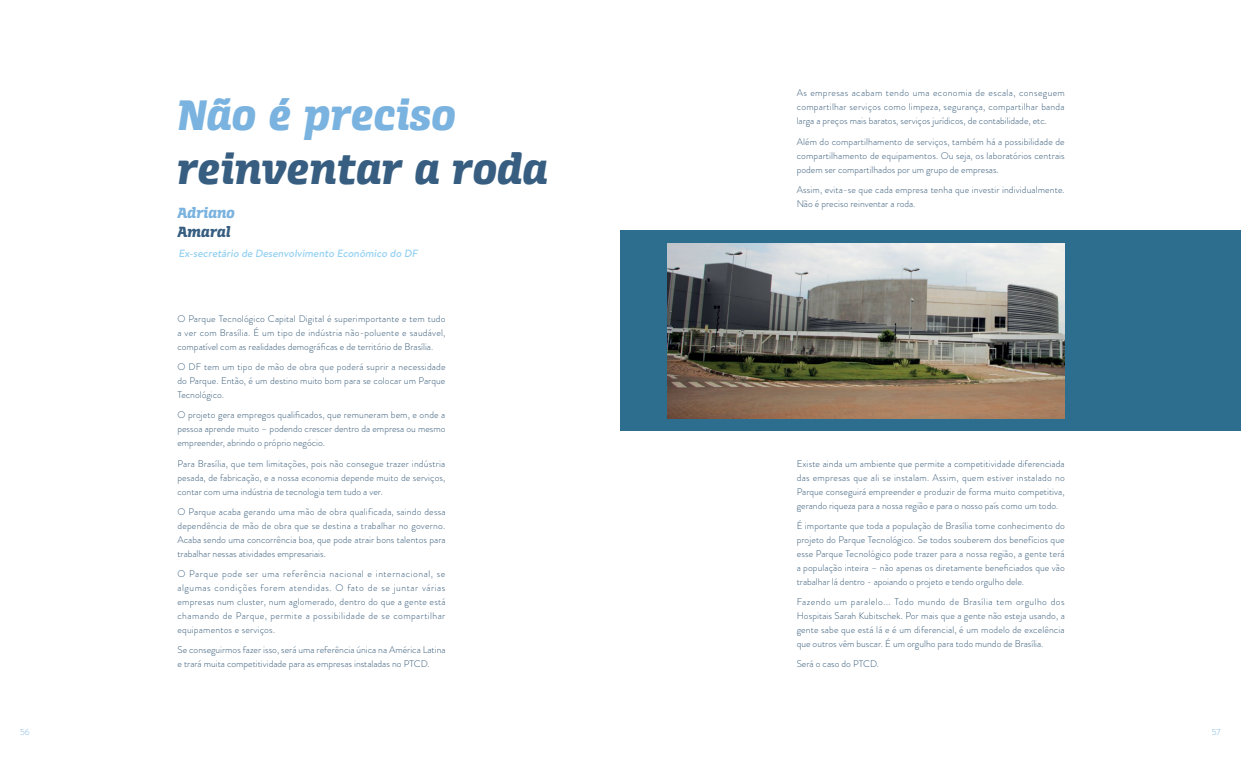
<style>
.page{position:relative;width:1241px;height:757px;background:#fff}
.page>*{position:absolute;margin:0;border:0;box-sizing:border-box;transform-origin:0 0}
.TITULO_GRANDE{font:45.5px "Alianza Italic 800";color:#375e80}
.TITULO_GRANDE-2{font:45.5px "Alianza Italic 800";color:#7ab3df}
.Depoimentos{font:15.75px/18.9px "Alianza Italic 800";color:#7ab3df}
.Depoimentos_LIDI{font:500 10.5px "Brandon Text";color:#93d0f2}
.Corpo_TEXTO{font:300 9.62px/14px "Brandon Grotesque";color:#315675;text-align:justify}
.t1{font:300 8.75px "Brandon Grotesque";color:#7ab3df}
.s1{color:#375e80}
</style>
<div class="page">
<div style="left:620px;top:231px;width:620px;height:199px;background:#2d6d8d"></div>
<img style="left:667px;top:243px;width:397px;height:175px">
<p class="TITULO_GRANDE-2" style="left:177px;top:90px;width:280px">Não é preciso</p>
<p class="TITULO_GRANDE" style="left:177px;top:144px;width:372px">reinventar a roda</p>
<p class="Depoimentos" style="left:177px;top:204px;width:59px">Adriano<br><span class="s1">Amaral</span></p>
<p class="Depoimentos_LIDI" style="left:178px;top:246px;width:243px">Ex-secretário de Desenvolvimento Econômico do DF</p>
<p class="Corpo_TEXTO" style="left:177px;top:311px;width:269px">O Parque Tecnológico Capital Digital é superimportante e tem tudo a ver com Brasília. É um tipo de indústria não-poluente e saudável, compatível com as realidades demográficas e de território de Brasília.</p>
<p class="Corpo_TEXTO" style="left:177px;top:360px;width:269px">O DF tem um tipo de mão de obra que poderá suprir a necessidade do Parque. Então, é um destino muito bom para se colocar um Parque Tecnológico.</p>
<p class="Corpo_TEXTO" style="left:177px;top:408px;width:269px">O projeto gera empregos qualificados, que remuneram bem, e onde a pessoa aprende muito – podendo crescer dentro da empresa ou mesmo empreender, abrindo o próprio negócio.</p>
<p class="Corpo_TEXTO" style="left:177px;top:456px;width:269px">Para Brasília, que tem limitações, pois não consegue trazer indústria pesada, de fabricação, e a nossa economia depende muito de serviços, contar com uma indústria de tecnologia tem tudo a ver.</p>
<p class="Corpo_TEXTO" style="left:177px;top:504px;width:270px">O Parque acaba gerando uma mão de obra qualificada, saindo dessa dependência de mão de obra que se destina a trabalhar no governo.<br>Acaba sendo uma concorrência boa, que pode atrair bons talentos para trabalhar nessas atividades empresariais.</p>
<p class="Corpo_TEXTO" style="left:177px;top:566px;width:270px">O Parque pode ser uma referência nacional e internacional, se algumas condições forem atendidas. O fato de se juntar várias empresas num cluster, num aglomerado, dentro do que a gente está chamando de Parque, permite a possibilidade de se compartilhar equipamentos e serviços.</p>
<p class="Corpo_TEXTO" style="left:177px;top:643px;width:269px">Se conseguirmos fazer isso, será uma referência única na América Latina e trará muita competitividade para as empresas instaladas no PTCD.</p>
<p class="Corpo_TEXTO" style="left:796px;top:86px;width:270px">As empresas acabam tendo uma economia de escala, conseguem compartilhar serviços como limpeza, segurança, compartilhar banda larga a preços mais baratos, serviços jurídicos, de contabilidade, etc.</p>
<p class="Corpo_TEXTO" style="left:796px;top:134px;width:269px">Além do compartilhamento de serviços, também há a possibilidade de compartilhamento de equipamentos. Ou seja, os laboratórios centrais podem ser compartilhados por um grupo de empresas.</p>
<p class="Corpo_TEXTO" style="left:796px;top:183px;width:269px">Assim, evita-se que cada empresa tenha que investir individualmente.<br>Não é preciso reinventar a roda.</p>
<p class="Corpo_TEXTO" style="left:796px;top:456px;width:270px">Existe ainda um ambiente que permite a competitividade diferenciada das empresas que ali se instalam. Assim, quem estiver instalado no Parque conseguirá empreender e produzir de forma muito competitiva, gerando riqueza para a nossa região e para o nosso país como um todo.</p>
<p class="Corpo_TEXTO" style="left:796px;top:518px;width:269px">É importante que toda a população de Brasília tome conhecimento do projeto do Parque Tecnológico. Se todos souberem dos benefícios que esse Parque Tecnológico pode trazer para a nossa região, a gente terá a população inteira – não apenas os diretamente beneficiados que vão trabalhar lá dentro - apoiando o projeto e tendo orgulho dele.</p>
<p class="Corpo_TEXTO" style="left:796px;top:594px;width:270px">Fazendo um paralelo... Todo mundo de Brasília tem orgulho dos Hospitais Sarah Kubitschek. Por mais que a gente não esteja usando, a gente sabe que está lá e é um diferencial, é um modelo de excelência que outros vêm buscar. É um orgulho para todo mundo de Brasília.</p>
<p class="Corpo_TEXTO" style="left:796px;top:657px;width:84px">Será o caso do PTCD.</p>
<p class="t1" style="left:20px;top:726px;width:11px">56</p>
<p class="t1" style="left:1211px;top:726px;width:10px">57</p>
</div>
